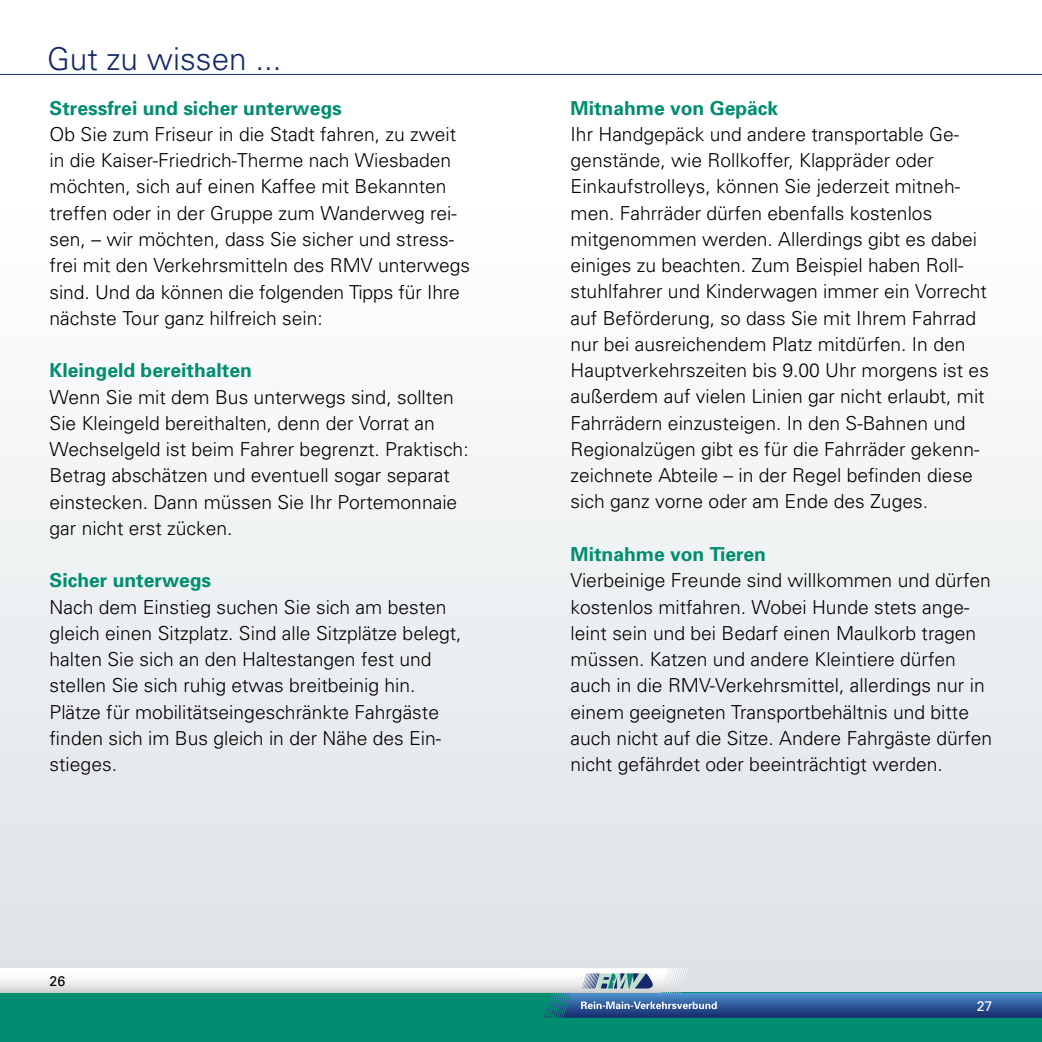
<style>
.page{position:relative;width:1042px;height:1042px;background:#fff}
.page>*{position:absolute;margin:0;border:0;box-sizing:border-box;transform-origin:0 0}
.t1{font:300 31.5px "Univers";color:#15296b}
.t2{font:300 19.25px/26.2px "Univers";color:#000}
.t3{font:700 19.25px "Univers";color:#008d70}
.t4{font:14px "Univers";color:#000}
.t5{font:14px "Univers";color:#fff}
</style>
<div class="page">
<div style="left:0;top:198px;width:521px;height:844px;background:linear-gradient(to bottom,#fff,#dae0e4)"></div>
<div style="left:0;top:993px;width:521px;height:49px;background:#008d70"></div>
<svg style="left:0;top:968px;width:521px;height:25px"></svg>
<div style="left:521px;top:198px;width:521px;height:844px;background:linear-gradient(to bottom,#fff,#dae0e4)"></div>
<div style="left:521px;top:993px;width:521px;height:49px;background:#008d70"></div>
<svg style="left:521px;top:968px;width:521px;height:49px;background:#85a2bf"></svg>
<hr style="left:0;top:74px;width:1042px;height:1px;background:#15296b">
<h1 class="t1" style="left:47px;top:39px;width:236px">Gut zu wissen ...</h1>
<p class="t3" style="left:50px;top:96px;width:294px">Stressfrei und sicher unterwegs</p>
<p class="t2" style="left:50px;top:121px;width:422px">Ob Sie zum Friseur in die Stadt fahren, zu zweit in die Kaiser-Friedrich-Therme nach Wiesbaden möchten, sich auf einen Kaffee mit Bekannten treffen oder in der Gruppe zum Wanderweg rei&shy;sen, – wir möchten, dass Sie sicher und stress&shy;frei mit den Verkehrsmitteln des RMV unterwegs sind. Und da können die folgenden Tipps für Ihre nächste Tour ganz hilfreich sein:</p>
<p class="t3" style="left:50px;top:359px;width:204px">Kleingeld bereithalten</p>
<p class="t2" style="left:50px;top:384px;width:420px">Wenn Sie mit dem Bus unterwegs sind, sollten Sie Kleingeld bereithalten, denn der Vorrat an Wechselgeld ist beim Fahrer begrenzt. Praktisch:<br>Betrag abschätzen und eventuell sogar separat einstecken. Dann müssen Sie Ihr Portemonnaie gar nicht erst zücken.</p>
<p class="t3" style="left:50px;top:569px;width:163px">Sicher unterwegs</p>
<p class="t2" style="left:50px;top:594px;width:413px">Nach dem Einstieg suchen Sie sich am besten gleich einen Sitzplatz. Sind alle Sitzplätze belegt, halten Sie sich an den Haltestangen fest und stellen Sie sich ruhig etwas breitbeinig hin.<br>Plätze für mobilitätseingeschränkte Fahrgäste finden sich im Bus gleich in der Nähe des Ein&shy;stieges.</p>
<p class="t4" style="left:50px;top:972px;width:17px">26</p>
<p class="t3" style="left:570px;top:96px;width:209px">Mitnahme von Gepäck</p>
<p class="t2" style="left:570px;top:121px;width:420px">Ihr Handgepäck und andere transportable Ge&shy;genstände, wie Rollkoffer, Klappräder oder Einkaufstrolleys, können Sie jederzeit mitneh&shy;men. Fahrräder dürfen ebenfalls kostenlos mitgenommen werden. Allerdings gibt es dabei einiges zu beachten. Zum Beispiel haben Roll&shy;stuhlfahrer und Kinderwagen immer ein Vorrecht auf Beförderung, so dass Sie mit Ihrem Fahrrad nur bei ausreichendem Platz mitdürfen. In den Hauptverkehrszeiten bis 9.00 Uhr morgens ist es außerdem auf vielen Linien gar nicht erlaubt, mit Fahrrädern einzusteigen. In den S-Bahnen und Regionalzügen gibt es für die Fahrräder gekenn&shy;zeichnete Abteile – in der Regel befinden diese sich ganz vorne oder am Ende des Zuges.</p>
<p class="t3" style="left:570px;top:542px;width:197px">Mitnahme von Tieren</p>
<p class="t2" style="left:570px;top:567px;width:423px">Vierbeinige Freunde sind willkommen und dürfen kostenlos mitfahren. Wobei Hunde stets ange&shy;leint sein und bei Bedarf einen Maulkorb tragen müssen. Katzen und andere Kleintiere dürfen auch in die RMV-Verkehrsmittel, allerdings nur in einem geeigneten Transportbehältnis und bitte auch nicht auf die Sitze. Andere Fahrgäste dürfen nicht gefährdet oder beeinträchtigt werden.</p>
<p class="t5" style="left:977px;top:998px;width:17px">27</p>
</div>
